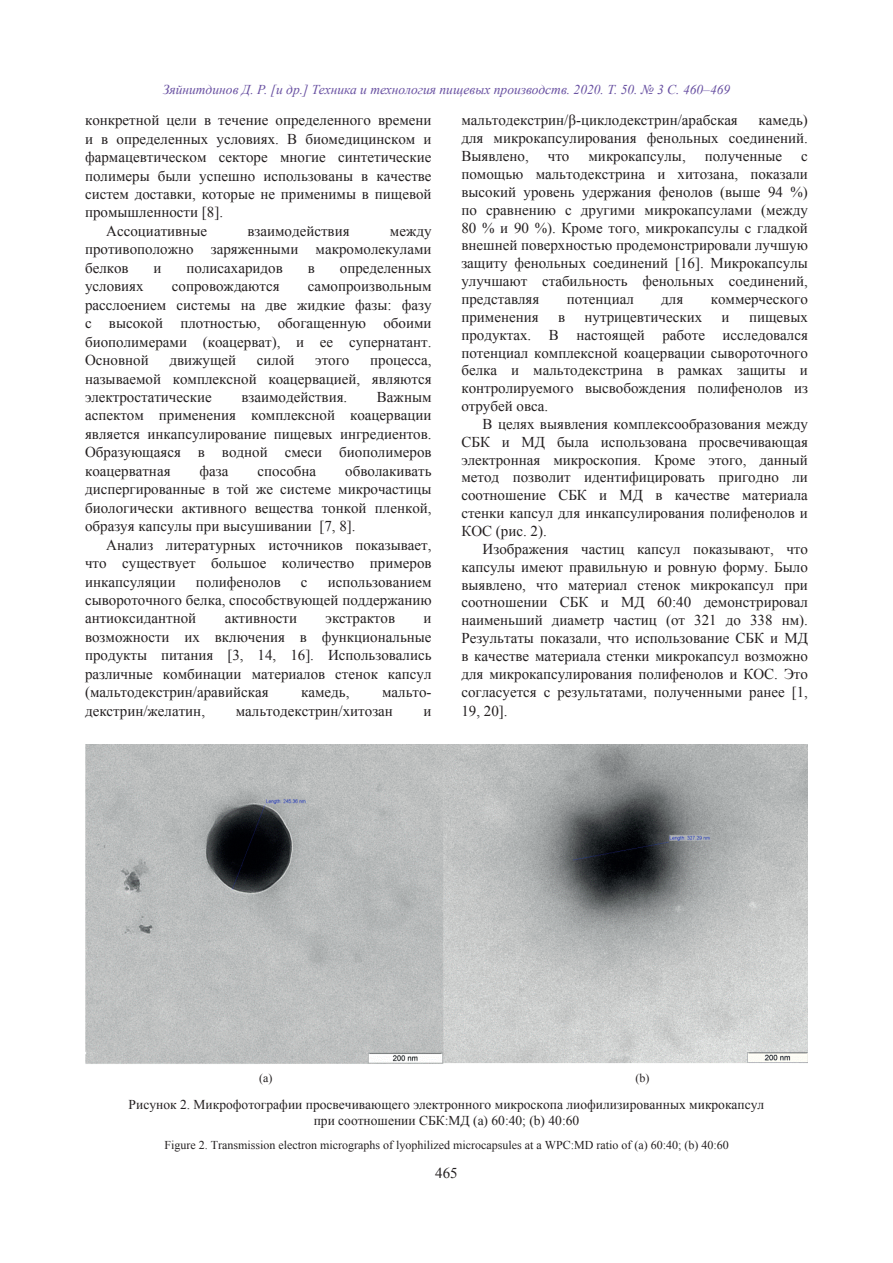
<style>
.page{position:relative;width:893px;height:1263px;background:#fff}
.page>*{position:absolute;margin:0;border:0;box-sizing:border-box;transform-origin:0 0}
.t1{font:15px/18.5px "Times New Roman";color:#231f20;text-align:justify}
.t2{font:13.5px/16.5px "Times New Roman";color:#231f20;text-align:center}
.t3{font:italic 13.5px "Times New Roman";color:#6850a1}
.t4{font:12px "Times New Roman";color:#231f20}
</style>
<div class="page">
<img style="left:85px;top:744px;width:723px;height:320px">
<p class="t3" style="left:163px;top:81px;width:569px">Зяйнитдинов Д. Р. [и др.] Техника и технология пищевых производств. 2020. Т. 50. № 3 С. 460–469</p>
<p class="t1" style="left:85px;top:111px;width:348px">конкретной цели в течение определенного времени</p>
<p class="t1" style="left:85px;top:129px;width:348px">и в определенных условиях. В биомедицинском и</p>
<p class="t1" style="left:85px;top:148px;width:348px">фармацевтическом секторе многие синтетические</p>
<p class="t1" style="left:85px;top:166px;width:348px">полимеры были успешно использованы в качестве</p>
<p class="t1" style="left:85px;top:185px;width:348px">систем доставки, которые не применимы в пищевой</p>
<p class="t1" style="left:85px;top:203px;width:140px">промышленности [8].</p>
<p class="t1" style="left:106px;top:221px;width:102px">Ассоциативные</p>
<p class="t1" style="left:247px;top:221px;width:104px">взаимодействия</p>
<p class="t1" style="left:461px;top:111px;width:348px;line-height:17.9px;text-indent:297px">камедь) для микрокапсулирования фенольных соединений.<br>Выявлено,</p>
<p class="t1" style="left:461px;top:111px;width:278px">мальтодекстрин/β-циклодекстрин/арабская</p>
<p class="t1" style="left:548px;top:147px;width:23px">что</p>
<p class="t1" style="left:588px;top:147px;width:99px">микрокапсулы,</p>
<p class="t1" style="left:705px;top:147px;width:79px">полученные</p>
<p class="t1" style="left:461px;top:147px;width:348px;line-height:17.9px;text-indent:340px">с помощью мальтодекстрина и хитозана, показали высокий уровень удержания фенолов (выше 94 %) по сравнению с другими микрокапсулами (между 80 % и 90 %). Кроме того, микрокапсулы с гладкой внешней поверхностью продемонстрировали лучшую защиту фенольных соединений [16]. Микрокапсулы улучшают стабильность фенольных соединений, представляя</p>
<p class="t1" style="left:85px;top:221px;width:348px;text-indent:305px">между противоположно заряженными макромолекулами белков</p>
<p class="t1" style="left:154px;top:258px;width:10px">и</p>
<p class="t1" style="left:187px;top:258px;width:98px">полисахаридов</p>
<p class="t1" style="left:308px;top:258px;width:9px">в</p>
<p class="t1" style="left:340px;top:258px;width:93px">определенных</p>
<p class="t1" style="left:85px;top:277px;width:348px;text-indent:223px">самопроизвольным расслоением системы на две жидкие фазы: фазу с высокой плотностью, обогащенную обоими биополимерами (коацерват), и ее супернатант.<br>Основной</p>
<p class="t1" style="left:85px;top:277px;width:60px">условиях</p>
<p class="t1" style="left:172px;top:277px;width:109px">сопровождаются</p>
<p class="t1" style="left:567px;top:289px;width:68px">потенциал</p>
<p class="t1" style="left:661px;top:289px;width:24px">для</p>
<p class="t1" style="left:711px;top:289px;width:99px">коммерческого</p>
<p class="t1" style="left:461px;top:308px;width:348px;line-height:17.9px;text-indent:288px">пищевых продуктах. В настоящей работе исследовался потенциал комплексной коацервации сывороточного белка и мальтодекстрина в рамках защиты и контролируемого высвобождения полифенолов из отрубей овса.</p>
<p class="t1" style="left:461px;top:415px;width:348px;line-height:17.9px;text-indent:21px">В целях выявления комплексообразования между СБК и МД была использована просвечивающая электронная микроскопия. Кроме этого, данный метод позволит идентифицировать пригодно ли соотношение СБК и МД в качестве материала стенки капсул для инкапсулирования полифенолов и КОС (рис. 2).</p>
<p class="t1" style="left:461px;top:540px;width:348px;line-height:18px;text-indent:21px">Изображения частиц капсул показывают, что капсулы имеют правильную и ровную форму. Было выявлено, что материал стенок микрокапсул при соотношении СБК и МД 60:40 демонстрировал наименьший диаметр частиц (от 321 до 338 нм).<br>Результаты показали, что использование СБК и МД в качестве материала стенки микрокапсул возможно для микрокапсулирования полифенолов и КОС. Это согласуется с результатами, полученными ранее [1, 19, 20].</p>
<p class="t1" style="left:461px;top:307px;width:79px">применения</p>
<p class="t1" style="left:558px;top:307px;width:9px">в</p>
<p class="t1" style="left:585px;top:307px;width:119px">нутрицевтических</p>
<p class="t1" style="left:722px;top:307px;width:10px">и</p>
<p class="t1" style="left:169px;top:351px;width:68px">движущей</p>
<p class="t1" style="left:257px;top:351px;width:39px">силой</p>
<p class="t1" style="left:315px;top:351px;width:36px">этого</p>
<p class="t1" style="left:85px;top:351px;width:348px;text-indent:285px">процесса, называемой комплексной коацервацией, являются электростатические</p>
<p class="t1" style="left:241px;top:387px;width:107px">взаимодействия.</p>
<p class="t1" style="left:85px;top:387px;width:348px;text-indent:292px">Важным аспектом применения комплексной коацервации является инкапсулирование пищевых ингредиентов.<br>Образующаяся в водной смеси биополимеров коацерватная</p>
<p class="t1" style="left:85px;top:461px;width:348px;text-indent:260px">обволакивать диспергированные в той же системе микрочастицы биологически активного вещества тонкой пленкой, образуя капсулы при высушивании [7, 8].</p>
<p class="t1" style="left:85px;top:535px;width:348px;text-indent:21px">Анализ литературных источников показывает, что существует большое количество примеров инкапсуляции</p>
<p class="t1" style="left:200px;top:461px;width:30px">фаза</p>
<p class="t1" style="left:258px;top:461px;width:60px">способна</p>
<p class="t1" style="left:196px;top:572px;width:87px">полифенолов</p>
<p class="t1" style="left:301px;top:572px;width:8px">с</p>
<p class="t1" style="left:85px;top:572px;width:348px;text-indent:243px">использованием сывороточного белка, способствующей поддержанию антиоксидантной</p>
<p class="t1" style="left:225px;top:609px;width:74px">активности</p>
<p class="t1" style="left:326px;top:609px;width:71px">экстрактов</p>
<p class="t1" style="left:85px;top:609px;width:348px;text-indent:339px">и возможности их включения в функциональные продукты питания [3, 14, 16]. Использовались различные комбинации материалов стенок капсул (мальтодекстрин/аравийская</p>
<p class="t1" style="left:301px;top:683px;width:50px">камедь,</p>
<p class="t1" style="left:382px;top:683px;width:51px">мальто-</p>
<p class="t1" style="left:85px;top:701px;width:122px">декстрин/желатин,</p>
<p class="t1" style="left:236px;top:701px;width:159px">мальтодекстрин/хитозан</p>
<p class="t1" style="left:424px;top:701px;width:10px">и</p>
<p class="t4" style="left:259px;top:1070px;width:15px">(а)</p>
<p class="t4" style="left:636px;top:1070px;width:15px">(b)</p>
<p class="t2" style="left:129px;top:1096px;width:637px">Рисунок 2. Микрофотографии просвечивающего электронного микроскопа лиофилизированных микрокапсул при соотношении СБК:МД (а) 60:40; (b) 40:60</p>
<p class="t4" style="left:164px;top:1136px;width:566px">Figure 2. Transmission electron micrographs of lyophilized microcapsules at a WPC:MD ratio of (a) 60:40; (b) 40:60</p>
<p class="t1" style="left:435px;top:1163px;width:24px">465</p>
</div>
